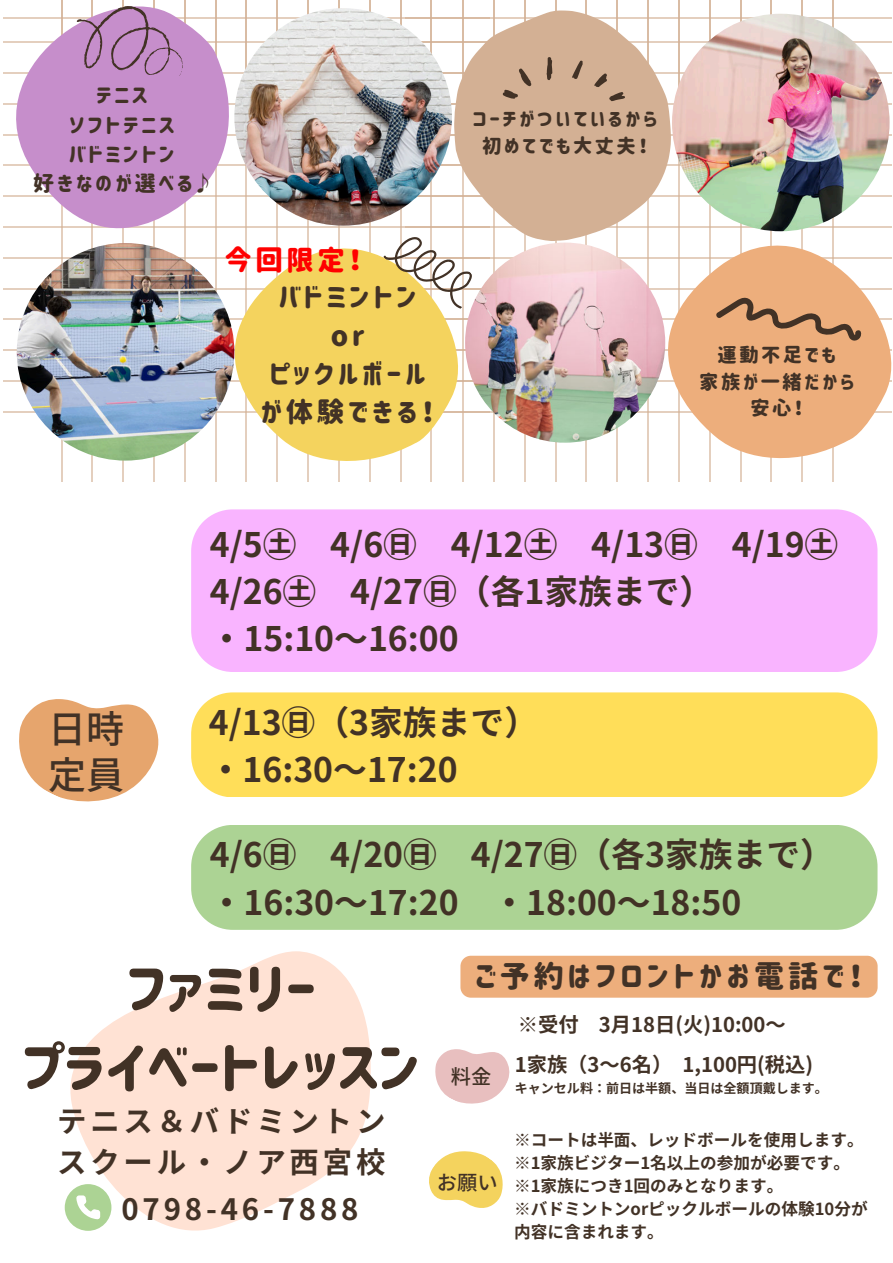
<style>
.page{position:relative;width:893px;height:1263px;background:#fff}
.page>*{position:absolute;margin:0;border:0;box-sizing:border-box;transform-origin:0 0}
.t1{font:56.32px/78.8px "Corporate Logo Rounded";color:#423226;text-align:center}
.t2{font:500 38.1px "Source Han Sans JP";color:#423226}
.t3{font:700 33.83px/47.1px "Source Han Sans JP";color:#423226}
.t4{font:29.92px "Corporate Logo Rounded";letter-spacing:.13em;color:#423226}
.t5{font:700 29.4px/41px "Source Han Sans JP";letter-spacing:.13em;color:#423226}
.t6{font:27.53px/38.4px "Corporate Logo Rounded";letter-spacing:.13em;color:#423226;text-align:center}
.t7{font:27.53px "Corporate Logo Rounded";color:#f00}
.t8{font:21.08px/29.3px "Corporate Logo Rounded";letter-spacing:.13em;color:#423226;text-align:center}
.t9{font:700 20.33px "Source Han Sans JP";color:#423226}
.t10{font:500 20.33px "Source Han Sans JP";color:#423226}
.t11{font:19.27px/26.6px "Corporate Logo Rounded";letter-spacing:.13em;color:#423226;text-align:center}
.t12{font:700 16.65px "Source Han Sans JP";color:#423226}
.t13{font:700 13.05px "Source Han Sans JP";color:#423226}
</style>
<div class="page">
<div style="left:191px;top:825px;width:686px;height:105px;background:#acd394"></div>
<svg style="left:70px;top:951px;width:301px;height:280px;fill:#ffe2d4"></svg>
<svg style="left:65px;top:1184px;width:46px;height:47px"></svg>
<hr style="left:3px;top:17px;width:487px;height:2px;background:#d3b094">
<hr style="left:61px;top:0;width:1px;height:481px;background:#d3b094">
<hr style="left:92px;top:0;width:1px;height:481px;background:#d3b094">
<hr style="left:122px;top:0;width:2px;height:481px;background:#d3b094">
<hr style="left:153px;top:0;width:2px;height:481px;background:#d3b094">
<hr style="left:184px;top:0;width:2px;height:481px;background:#d3b094">
<hr style="left:215px;top:0;width:1px;height:481px;background:#d3b094">
<hr style="left:246px;top:0;width:1px;height:481px;background:#d3b094">
<hr style="left:276px;top:0;width:2px;height:481px;background:#d3b094">
<hr style="left:307px;top:0;width:2px;height:481px;background:#d3b094">
<hr style="left:338px;top:0;width:2px;height:481px;background:#d3b094">
<hr style="left:369px;top:0;width:1px;height:481px;background:#d3b094">
<hr style="left:400px;top:0;width:1px;height:481px;background:#d3b094">
<hr style="left:430px;top:0;width:2px;height:481px;background:#d3b094">
<hr style="left:3px;top:411px;width:487px;height:2px;background:#d3b094">
<hr style="left:3px;top:380px;width:487px;height:2px;background:#d3b094">
<hr style="left:3px;top:349px;width:487px;height:2px;background:#d3b094">
<hr style="left:3px;top:319px;width:487px;height:1px;background:#d3b094">
<hr style="left:3px;top:288px;width:487px;height:1px;background:#d3b094">
<hr style="left:3px;top:257px;width:487px;height:2px;background:#d3b094">
<hr style="left:3px;top:226px;width:487px;height:2px;background:#d3b094">
<hr style="left:3px;top:195px;width:487px;height:2px;background:#d3b094">
<hr style="left:3px;top:165px;width:487px;height:1px;background:#d3b094">
<hr style="left:3px;top:134px;width:487px;height:1px;background:#d3b094">
<hr style="left:3px;top:103px;width:487px;height:2px;background:#d3b094">
<hr style="left:3px;top:72px;width:487px;height:2px;background:#d3b094">
<hr style="left:3px;top:41px;width:487px;height:2px;background:#d3b094">
<hr style="left:404px;top:17px;width:487px;height:2px;background:#d3b094">
<hr style="left:462px;top:0;width:2px;height:481px;background:#d3b094">
<hr style="left:493px;top:0;width:2px;height:481px;background:#d3b094">
<hr style="left:524px;top:0;width:1px;height:481px;background:#d3b094">
<hr style="left:555px;top:0;width:1px;height:481px;background:#d3b094">
<hr style="left:585px;top:0;width:2px;height:481px;background:#d3b094">
<hr style="left:616px;top:0;width:2px;height:481px;background:#d3b094">
<hr style="left:647px;top:0;width:2px;height:481px;background:#d3b094">
<hr style="left:678px;top:0;width:1px;height:481px;background:#d3b094">
<hr style="left:709px;top:0;width:1px;height:481px;background:#d3b094">
<hr style="left:739px;top:0;width:2px;height:481px;background:#d3b094">
<hr style="left:770px;top:0;width:2px;height:481px;background:#d3b094">
<hr style="left:801px;top:0;width:2px;height:481px;background:#d3b094">
<hr style="left:832px;top:0;width:1px;height:481px;background:#d3b094">
<hr style="left:404px;top:411px;width:487px;height:2px;background:#d3b094">
<hr style="left:404px;top:380px;width:487px;height:2px;background:#d3b094">
<hr style="left:404px;top:288px;width:487px;height:1px;background:#d3b094">
<hr style="left:404px;top:257px;width:487px;height:2px;background:#d3b094">
<hr style="left:404px;top:226px;width:487px;height:2px;background:#d3b094">
<hr style="left:404px;top:195px;width:487px;height:2px;background:#d3b094">
<hr style="left:404px;top:165px;width:487px;height:1px;background:#d3b094">
<hr style="left:404px;top:134px;width:487px;height:1px;background:#d3b094">
<hr style="left:404px;top:103px;width:487px;height:2px;background:#d3b094">
<hr style="left:404px;top:72px;width:487px;height:2px;background:#d3b094">
<hr style="left:404px;top:41px;width:487px;height:2px;background:#d3b094">
<img style="left:465px;top:243px;width:200px;height:200px;border-radius:50%">
<img style="left:234px;top:8px;width:218px;height:218px;border-radius:50%">
<img style="left:17px;top:243px;width:217px;height:218px;border-radius:50%">
<svg style="left:223px;top:237px;width:248px;height:234px;fill:#f4d35e"></svg>
<img style="left:672px;top:14px;width:217px;height:217px;border-radius:50%">
<svg style="left:383px;top:220px;width:101px;height:108px"></svg>
<svg style="left:435px;top:1049px;width:75px;height:55px"></svg>
<svg style="left:429px;top:1151px;width:74px;height:57px"></svg>
<svg style="left:19px;top:699px;width:140px;height:103px"></svg>
<svg style="left:659px;top:235px;width:233px;height:234px;fill:#edae7c"></svg>
<svg style="left:713px;top:289px;width:153px;height:63px;background:#d99f72"></svg>
<svg style="left:454px;top:11px;width:217px;height:230px;fill:#d3b094"></svg>
<svg style="left:546px;top:56px;width:6px;height:25px"></svg>
<svg style="left:572px;top:60px;width:11px;height:19px"></svg>
<svg style="left:502px;top:68px;width:30px;height:31px"></svg>
<svg style="left:594px;top:73px;width:31px;height:28px"></svg>
<svg style="left:13px;top:5px;width:218px;height:224px;fill:#c68ecb"></svg>
<svg style="left:65px;top:0;width:130px;height:93px;background:#c598c6"></svg>
<div style="left:191px;top:509px;width:686px;height:163px;background:#f9b4ff"></div>
<div style="left:460px;top:956px;width:417px;height:42px;background:#edae7c;border-radius:10px"></div>
<div style="left:191px;top:692px;width:686px;height:105px;background:#ffde59"></div>
<h6 class="t8" style="left:33px;top:81px;width:179px">テニス<br>ソフトテニス<br>バドミントン<br>好きなのが選べる♪</h6>
<h2 class="t7" style="left:224px;top:247px;width:139px">今回限定！</h2>
<h5 class="t6" style="left:260px;top:278px;width:176px">バドミントンor<br>ピックルボールが体験できる！</h5>
<p class="t11" style="left:473px;top:106px;width:186px">コーチがついているから初めてでも大丈夫！</p>
<p class="t11" style="left:699px;top:342px;width:157px">運動不足でも<br>家族が一緒だから安心！</p>
<h4 class="t2" style="left:48px;top:699px;width:78px">日時</h4>
<h4 class="t2" style="left:48px;top:745px;width:78px">定員</h4>
<p class="t3" style="left:210px;top:519px;width:630px">4/5㊏ 4/6㊐ 4/12㊏ 4/13㊐ 4/19㊏<br>4/26㊏ 4/27㊐（各1家族まで）・15:10～16:00</p>
<h2 class="t3" style="left:209px;top:697px;width:331px">4/13㊐（3家族まで）・16:30～17:20</h2>
<h2 class="t3" style="left:210px;top:830px;width:625px">4/6㊐ 4/20㊐ 4/27㊐（各3家族まで）・16:30～17:20 ・18:00～18:50</h2>
<p class="t1" style="left:21px;top:950px;width:401px">ファミリー<br>プライベートレッスン</p>
<p class="t5" style="left:57px;top:1099px;width:330px">テニス＆バドミントンスクール・ノア西宮校</p>
<p class="t5" style="left:121px;top:1187px;width:238px">0798-46-7888</p>
<h5 class="t4" style="left:474px;top:961px;width:390px">ご予約はフロントかお電話で！</h5>
<p class="t10" style="left:451px;top:1060px;width:41px">料金</p>
<p class="t10" style="left:437px;top:1166px;width:62px">お願い</p>
<p class="t9" style="left:518px;top:1008px;width:268px">※受付 3月 18日 (火)10:00～</p>
<p class="t9" style="left:515px;top:1049px;width:300px">1家族（3～6名） 1,100円(税込)</p>
<p class="t13" style="left:515px;top:1077px;width:315px">キャンセル料：前日は半額、当日は全額頂戴します。</p>
<h6 class="t12" style="left:514px;top:1126px;width:351px">※コートは半面、レッドボールを使用します。</h6>
<p class="t12" style="left:514px;top:1149px;width:337px">※1家族ビジター1名以上の参加が必要です。</p>
<p class="t12" style="left:514px;top:1172px;width:271px">※1家族につき1回のみとなります。</p>
<p class="t12" style="left:514px;top:1195px;width:355px">※バドミントンorピックルボールの体験10分が</p>
<p class="t12" style="left:514px;top:1218px;width:151px">内容に含まれます。</p>
</div>
